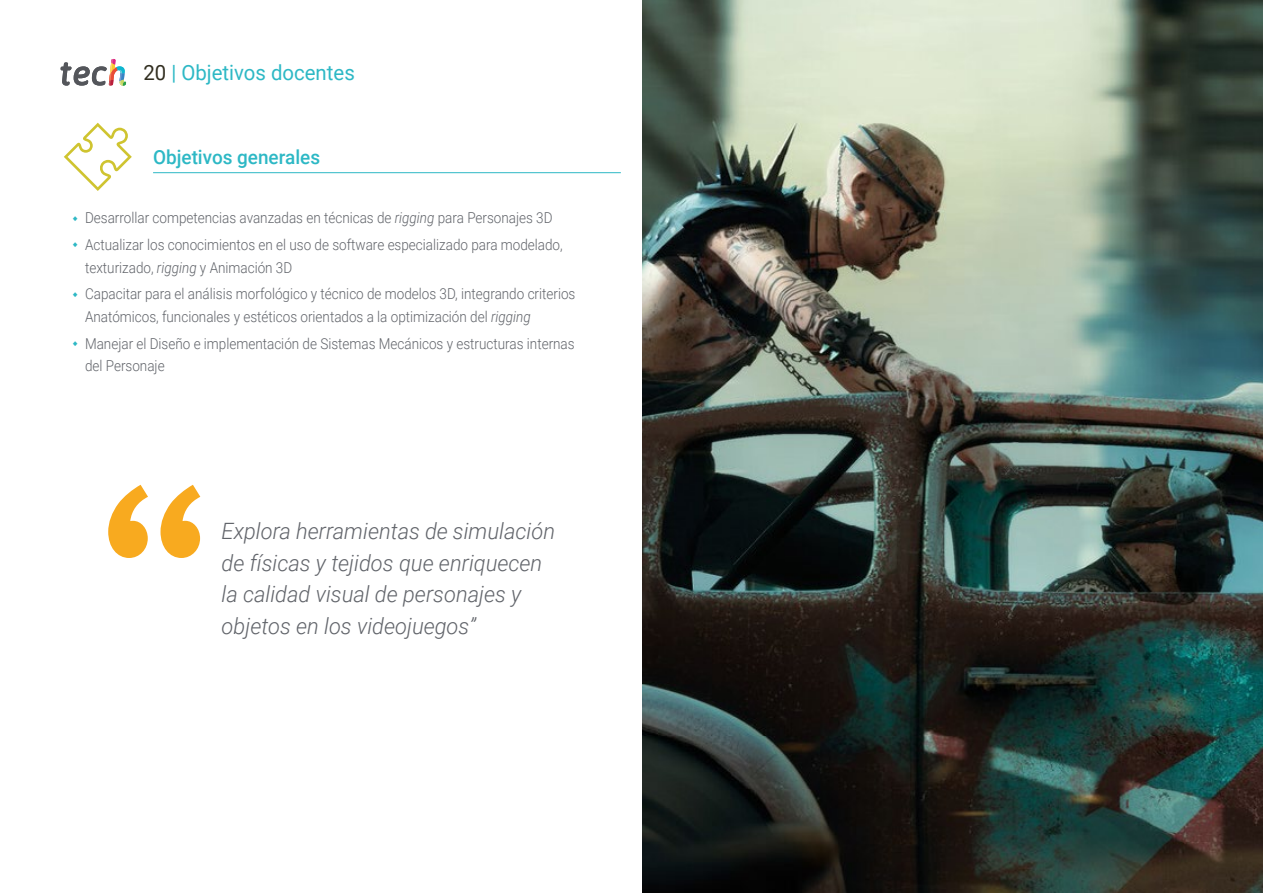
<style>
.page{position:relative;width:1263px;height:893px;background:#fff}
.page>*{position:absolute;margin:0;border:0;box-sizing:border-box;transform-origin:0 0}
.t1{font:italic 300 22.5px/31.5px "Roboto";color:#61646a}
.t2{font:21px "Roboto";color:#2db8c5}
.t3{font:500 19.5px "Roboto";color:#2db8c5}
.t4{font:300 15px/26.7px "Roboto";color:#61646a;scale:.9 1}
.s1{color:#312e20}
.s2{font-style:italic}
</style>
<div class="page">
<hr style="left:153px;top:172px;width:468px;height:1px;background:#2db8c5">
<svg style="left:64px;top:123px;width:68px;height:68px"></svg>
<svg style="left:108px;top:485px;width:92px;height:73px"></svg>
<img style="left:642px;top:0;width:621px;height:893px">
<svg style="left:61px;top:59px;width:65px;height:27px"></svg>
<h2 class="t2" style="left:144px;top:57px;width:213px"><span class="s1">20</span> | Objetivos docentes</h2>
<h3 class="t3" style="left:153px;top:144px;width:169px">Objetivos generales</h3>
<p class="t4" style="left:85px;top:204px;width:532px">Desarrollar competencias avanzadas en técnicas de <span class="s2">rigging</span> para Personajes 3D<br>Actualizar los conocimientos en el uso de software especializado para modelado,</p>
<p class="t4" style="left:85px;top:253px;width:546px">texturizado, <span class="s2">rigging</span> y Animación 3D<br>Capacitar para el análisis morfológico y técnico de modelos 3D, integrando criterios</p>
<p class="t4" style="left:85px;top:303px;width:545px">Anatómicos, funcionales y estéticos orientados a la optimización del <span class="s2">rigging<br></span>Manejar el Diseño e implementación de Sistemas Mecánicos y estructuras internas</p>
<p class="t4" style="left:85px;top:352px;width:90px">del Personaje</p>
<h1 class="t1" style="left:222px;top:515px;width:335px">Explora herramientas de simulación de físicas y tejidos que enriquecen la calidad visual de personajes y objetos en los videojuegos”</h1>
</div>
